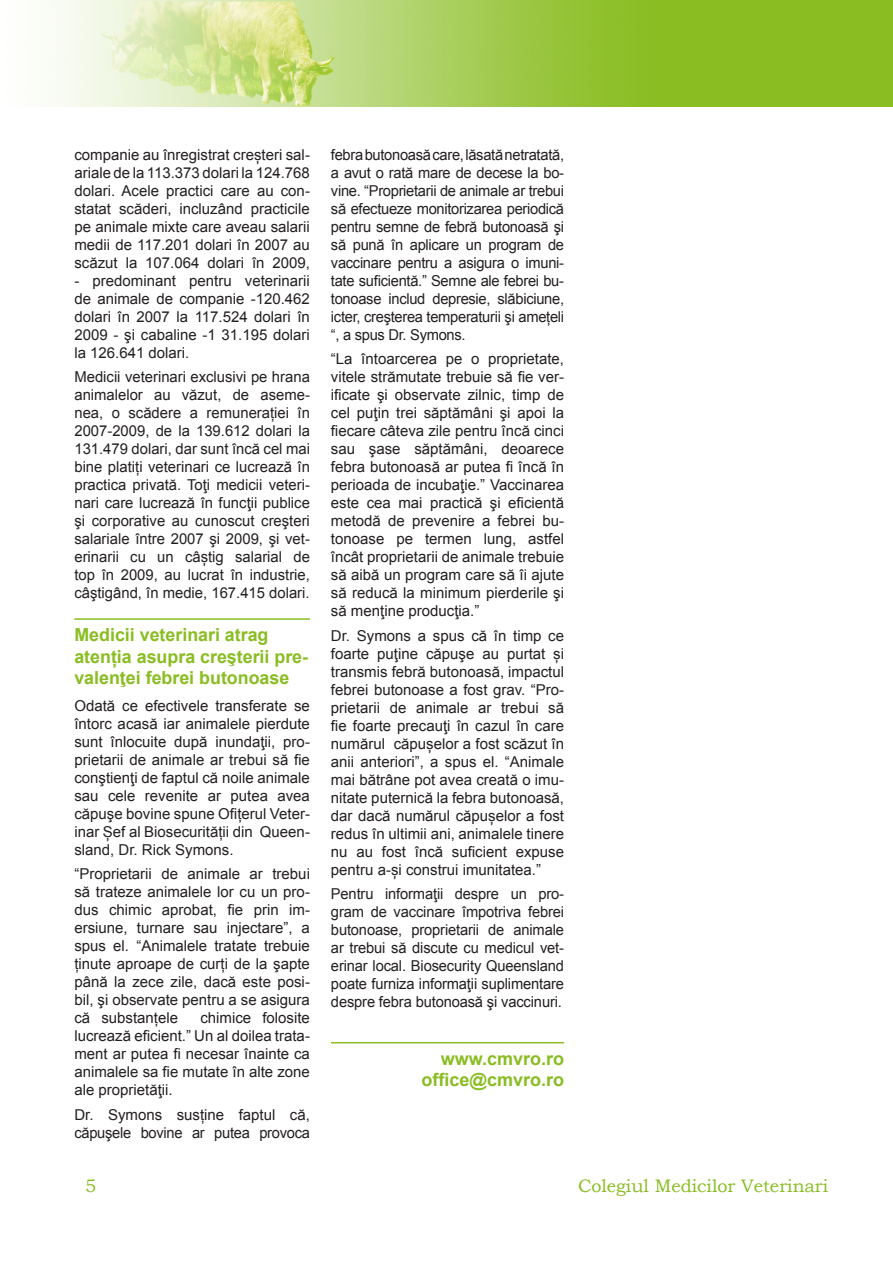
<style>
.page{position:relative;width:893px;height:1263px;background:#fff}
.page>*{position:absolute;margin:0;border:0;box-sizing:border-box;transform-origin:0 0}
.Titlu_1{font:700 18px/21.6px "Arial";color:#89bd21;text-align:right}
.t1{font:18px "Bookman Old Style";color:#89bd21}
.Body_text{font:15px/18px "Arial";color:#231f20;text-align:justify}
.Body_text-2{font:15px/18px "Arial";letter-spacing:-.02em;color:#231f20}
</style>
<div class="page">
<img style="left:54px;top:0;width:839px;height:106px">
<hr style="left:331px;top:1042px;width:233px;height:1px;background:#89bd21">
<hr style="left:74px;top:618px;width:236px;height:2px;background:#89bd21">
<p class="Body_text" style="left:74px;top:146px;width:237px">companie au înregistrat creșteri sal&shy;ariale de la 113.373 dolari la 124.768 dolari. Acele practici care au con&shy;statat scăderi, incluzând practicile pe animale mixte care aveau salarii medii de 117.201 dolari în 2007 au scăzut la 107.064 dolari în 2009,</p>
<p class="Body_text" style="left:74px;top:272px;width:237px">- predominant pentru veterinarii de animale de companie -120.462 dolari în 2007 la 117.524 dolari în 2009 - şi cabaline -1 31.195 dolari la 126.641 dolari.</p>
<p class="Body_text" style="left:74px;top:368px;width:237px">Medicii veterinari exclusivi pe hrana animalelor au văzut, de aseme&shy;nea, o scădere a remunerației în 2007-2009, de la 139.612 dolari la 131.479 dolari, dar sunt încă cel mai bine platiți veterinari ce lucrează în practica privată. Toţi medicii veteri&shy;nari care lucrează în funcţii publice şi corporative au cunoscut creşteri salariale între 2007 şi 2009, şi vet&shy;erinarii cu un câștig salarial de top în 2009, au lucrat în industrie, câştigând, în medie, 167.415 dolari.</p>
<p class="Titlu_1" style="left:74px;top:624px;width:235px;text-align:left">Medicii veterinari atrag atenția asupra creşterii pre&shy;valenţei febrei butonoase</p>
<p class="Body_text" style="left:74px;top:697px;width:237px">Odată ce efectivele transferate se întorc acasă iar animalele pierdute sunt înlocuite după inundaţii, pro&shy;prietarii de animale ar trebui să fie conştienţi de faptul că noile animale sau cele revenite ar putea avea căpuşe bovine spune Ofițerul Veter&shy;inar Șef al Biosecurității din Queen&shy;sland, Dr. Rick Symons.</p>
<p class="Body_text" style="left:74px;top:865px;width:237px">“Proprietarii de animale ar trebui să trateze animalele lor cu un pro&shy;dus chimic aprobat, fie prin im&shy;ersiune, turnare sau injectare”, a spus el. “Animalele tratate trebuie ținute aproape de curți de la şapte până la zece zile, dacă este posi&shy;bil, şi observate pentru a se asigura că substanțele</p>
<p class="Body_text" style="left:74px;top:1009px;width:237px;text-indent:126px">chimice folosite lucrează eficient.” Un al doilea trata&shy;ment ar putea fi necesar înainte ca animalele sa fie mutate în alte zone ale proprietăţii.</p>
<p class="Body_text-2" style="left:74px;top:1105px;width:237px">Dr. Symons susține faptul că, căpuşele bovine ar putea provoca</p>
<p class="Body_text" style="left:331px;top:146px;width:235px">febra butonoasă care, lăsată netratată, a avut o rată mare de decese la bo&shy;vine. “Proprietarii de animale ar trebui să efectueze monitorizarea periodică pentru semne de febră butonoasă şi să pună în aplicare un program de vaccinare pentru a asigura o imuni&shy;tate suficientă.” Semne ale febrei bu&shy;tonoase includ depresie, slăbiciune, icter, creşterea temperaturii şi amețeli “, a spus Dr. Symons.</p>
<p class="Body_text" style="left:331px;top:350px;width:235px">“La întoarcerea pe o proprietate, vitele strămutate trebuie să fie ver&shy;ificate şi observate zilnic, timp de cel puţin trei săptămâni şi apoi la fiecare câteva zile pentru încă cinci sau şase săptămâni, deoarece febra butonoasă ar putea fi încă în perioada de incubaţie.” Vaccinarea este cea mai practică şi eficientă metodă de prevenire a febrei bu&shy;tonoase pe termen lung, astfel încât proprietarii de animale trebuie să aibă un program care să îi ajute să reducă la minimum pierderile şi să menţine producţia.”</p>
<p class="Body_text" style="left:331px;top:626px;width:235px">Dr. Symons a spus că în timp ce foarte puţine căpuşe au purtat și transmis febră butonoasă, impactul febrei butonoase a fost grav. “Pro&shy;prietarii de animale ar trebui să fie foarte precauţi în cazul în care numărul căpușelor a fost scăzut în anii anteriori”, a spus el. “Animale mai bătrâne pot avea creată o imu&shy;nitate puternică la febra butonoasă, dar dacă numărul căpușelor a fost redus în ultimii ani, animalele tinere nu au fost încă suficient expuse pentru a-și construi imunitatea.”</p>
<p class="Body_text" style="left:331px;top:885px;width:235px">Pentru informaţii despre un pro&shy;gram de vaccinare împotriva febrei butonoase, proprietarii de animale ar trebui să discute cu medicul vet&shy;erinar local. Biosecurity Queensland poate furniza informaţii suplimentare despre febra butonoasă şi vaccinuri.</p>
<p class="Titlu_1" style="left:422px;top:1048px;width:144px">www.cmvro.ro office@cmvro.ro</p>
<p class="t1" style="left:85px;top:1174px;width:13px">5</p>
<p class="t1" style="left:578px;top:1174px;width:252px">Colegiul Medicilor Veterinari</p>
</div>
